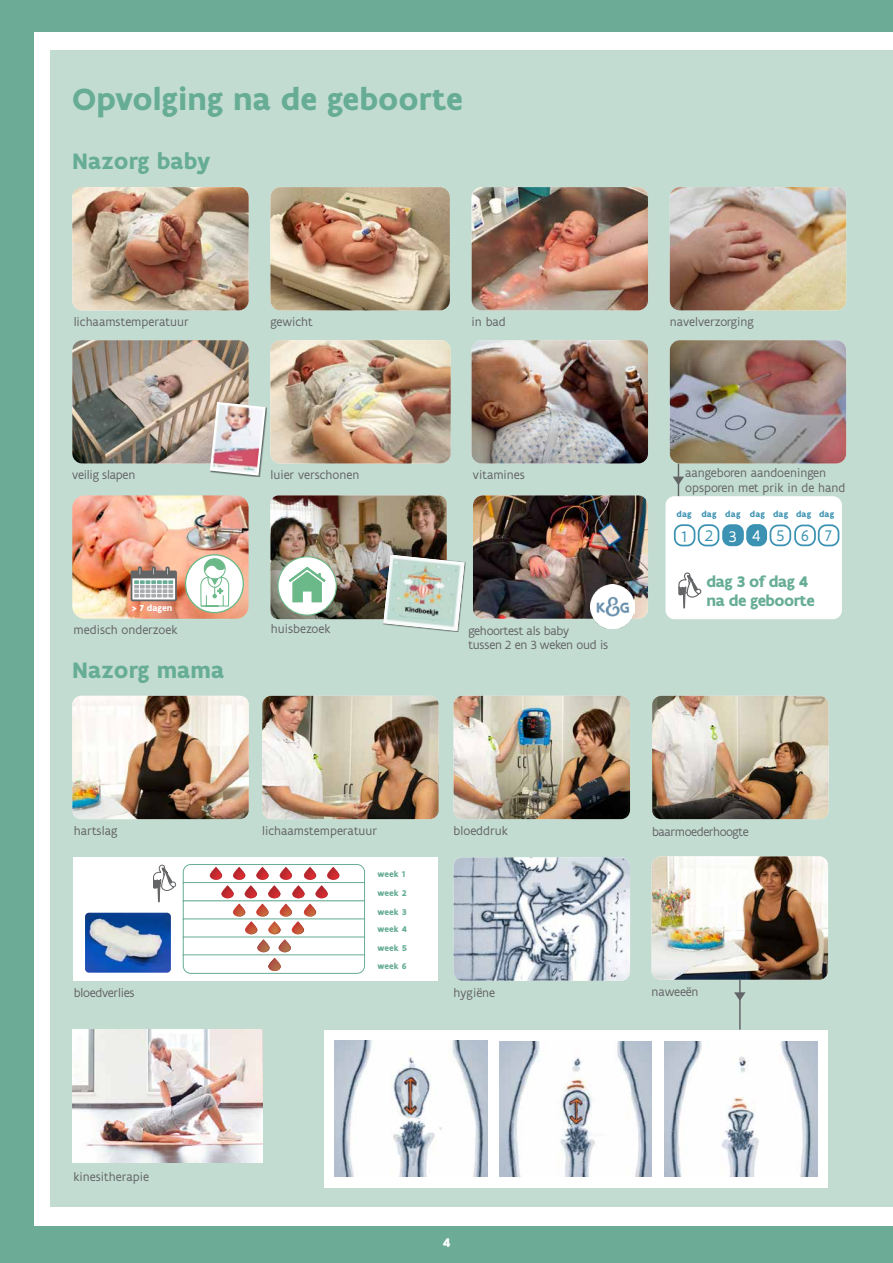
<style>
.page{position:relative;width:893px;height:1263px;background:#6cac96}
.page>*{position:absolute;margin:0;border:0;box-sizing:border-box;transform-origin:0 0}
.t1{font:700 33px "Flanders Art Sans";color:#67ad96}
.t2{font:700 24px "Flanders Art Sans";color:#67ad96}
.t3{font:700 16.5px/19.5px "Flanders Art Sans";letter-spacing:-.03em;color:#67ad96}
.t4{font:16.5px "Flanders Art Sans";color:#3b92b2}
.t5{font:16.5px "Flanders Art Sans";color:#fff}
.t6{font:700 13.5px "Flanders Art Sans";color:#fff}
.t7{font:12.75px/14.2px "Flanders Art Sans";color:#636466}
.t8{font:12.75px/14.2px "Flanders Art Sans";letter-spacing:-.02em;color:#636466}
.t9{font:12.75px "Flanders Art Sans";letter-spacing:-.03em;color:#636466}
.t10{font:700 9.3px "Flanders Art Sans";color:#fff}
.t11{font:700 9px/19px "Flanders Art Sans";letter-spacing:.02em;color:#67ad96}
.t12{font:700 9px "Flanders Art Sans";letter-spacing:.02em;color:#3b92b2}
.s1{color:#fff}
</style>
<div class="page">
<div style="left:34px;top:32px;width:859px;height:1193px;background:#fff"></div>
<div style="left:50px;top:50px;width:843px;height:1157px;background:#c3dcd2"></div>
<img style="left:72px;top:187px;width:177px;height:123px">
<img style="left:270px;top:340px;width:181px;height:123px">
<img style="left:472px;top:340px;width:176px;height:123px">
<img style="left:472px;top:187px;width:176px;height:123px">
<img style="left:670px;top:187px;width:176px;height:123px">
<img style="left:270px;top:187px;width:180px;height:123px">
<hr style="left:739px;top:968px;width:2px;height:61px;background:#636466">
<svg style="left:734px;top:992px;width:12px;height:9px"></svg>
<img style="left:72px;top:696px;width:177px;height:123px">
<img style="left:262px;top:696px;width:177px;height:123px">
<img style="left:652px;top:696px;width:177px;height:123px">
<img style="left:454px;top:696px;width:176px;height:123px">
<div style="left:324px;top:1030px;width:504px;height:158px;background:#fff"></div>
<img style="left:335px;top:1041px;width:152px;height:135px">
<img style="left:500px;top:1041px;width:152px;height:135px">
<img style="left:665px;top:1041px;width:152px;height:135px">
<img style="left:652px;top:856px;width:176px;height:124px">
<img style="left:72px;top:340px;width:177px;height:123px">
<img style="left:454px;top:857px;width:176px;height:124px">
<div style="left:74px;top:857px;width:364px;height:124px;background:#fff"></div>
<svg style="left:152px;top:864px;width:213px;height:110px"></svg>
<img style="left:85px;top:913px;width:86px;height:60px">
<hr style="left:678px;top:464px;width:1px;height:32px;background:#636466">
<svg style="left:673px;top:477px;width:11px;height:8px"></svg>
<img style="left:473px;top:495px;width:175px;height:124px">
<img style="left:670px;top:340px;width:176px;height:123px">
<div style="left:665px;top:496px;width:177px;height:123px;background:#fff;border-radius:9px"></div>
<img style="left:270px;top:495px;width:177px;height:124px">
<div style="left:383px;top:554px;width:83px;height:78px;background:#000;opacity:.5"></div>
<img style="left:383px;top:555px;width:81px;height:76px">
<div style="left:278px;top:557px;width:58px;height:58px;background:#fff;border-radius:50%"></div>
<div style="left:277px;top:556px;width:60px;height:60px;border:1px solid #6bb989;border-radius:50%"></div>
<svg style="left:289px;top:567px;width:37px;height:35px"></svg>
<img style="left:72px;top:495px;width:177px;height:124px">
<div style="left:186px;top:555px;width:57px;height:58px;background:#fff;border-radius:50%"></div>
<div style="left:185px;top:554px;width:59px;height:59px;border:1px solid #6bb989;border-radius:50%"></div>
<svg style="left:200px;top:558px;width:30px;height:49px"></svg>
<svg style="left:131px;top:566px;width:46px;height:35px;background:#aaa8a4"></svg>
<div style="left:210px;top:402px;width:57px;height:75px;background:#000;opacity:.5"></div>
<svg style="left:210px;top:402px;width:56px;height:74px"></svg>
<img style="left:212px;top:404px;width:51px;height:69px">
<svg style="left:678px;top:572px;width:24px;height:37px"></svg>
<div style="left:674px;top:524px;width:21px;height:22px;border:2px solid #3b92b2;border-radius:7px"></div>
<div style="left:698px;top:524px;width:21px;height:22px;border:2px solid #3b92b2;border-radius:7px"></div>
<div style="left:794px;top:525px;width:22px;height:21px;border:2px solid #3b92b2;border-radius:7px"></div>
<div style="left:770px;top:525px;width:21px;height:21px;border:2px solid #3b92b2;border-radius:7px"></div>
<div style="left:723px;top:525px;width:20px;height:20px;background:#3b92b2;border-radius:7px"></div>
<div style="left:722px;top:524px;width:22px;height:22px;border:2px solid #3b92b2;border-radius:7px"></div>
<div style="left:747px;top:525px;width:19px;height:20px;background:#3b92b2;border-radius:7px"></div>
<div style="left:746px;top:524px;width:21px;height:22px;border:2px solid #3b92b2;border-radius:7px"></div>
<div style="left:818px;top:524px;width:21px;height:22px;border:2px solid #3b92b2;border-radius:7px"></div>
<img style="left:73px;top:1030px;width:189px;height:132px">
<img style="left:590px;top:584px;width:44px;height:45px">
<h1 class="t1" style="left:72px;top:78px;width:392px">Opvolging na de geboorte</h1>
<h2 class="t2" style="left:72px;top:146px;width:140px">Nazorg baby</h2>
<p class="t7" style="left:74px;top:315px;width:117px">lichaamstemperatuur</p>
<p class="t7" style="left:270px;top:315px;width:44px">gewicht</p>
<p class="t7" style="left:472px;top:315px;width:36px">in bad</p>
<p class="t7" style="left:670px;top:315px;width:86px">navelverzorging</p>
<p class="t8" style="left:72px;top:468px;width:65px">veilig slapen</p>
<p class="t7" style="left:270px;top:468px;width:90px">luier verschonen</p>
<p class="t7" style="left:473px;top:468px;width:54px">vitamines</p>
<p class="t10" style="left:132px;top:602px;width:42px">&gt; 7 dagen</p>
<p class="t7" style="left:74px;top:622px;width:105px">medisch onderzoek</p>
<h2 class="t2" style="left:72px;top:655px;width:154px">Nazorg mama</h2>
<p class="t7" style="left:271px;top:622px;width:61px">huisbezoek</p>
<p class="t8" style="left:469px;top:624px;width:141px">gehoortest als baby<br>tussen 2 en 3 weken oud is</p>
<p class="t7" style="left:685px;top:466px;width:162px">aangeboren aandoeningen opsporen met prik in de hand</p>
<p class="t12" style="left:750px;top:508px;width:40px">dag dag</p>
<p class="t5" style="left:753px;top:525px;width:9px">4</p>
<p class="t12" style="left:676px;top:508px;width:66px">dag dag dag</p>
<p class="t12" style="left:796px;top:508px;width:17px">dag</p>
<p class="t5" style="left:755px;top:525px;width:9px">4</p>
<p class="t4" style="left:682px;top:526px;width:57px">12<span class="s1">3</span></p>
<p class="t4" style="left:776px;top:526px;width:34px">5 6</p>
<p class="t12" style="left:819px;top:508px;width:17px">dag</p>
<p class="t4" style="left:825px;top:526px;width:8px">7</p>
<p class="t3" style="left:706px;top:572px;width:110px">dag 3 of dag 4 na de geboorte</p>
<p class="t7" style="left:74px;top:824px;width:45px">hartslag</p>
<p class="t7" style="left:262px;top:824px;width:117px">lichaamstemperatuur</p>
<p class="t9" style="left:652px;top:824px;width:98px">baarmoederhoogte</p>
<p class="t7" style="left:454px;top:824px;width:56px">bloeddruk</p>
<p class="t11" style="left:377px;top:864px;width:31px">week 1 week 2 week 3</p>
<p class="t11" style="left:377px;top:920px;width:31px">week 4 week 5</p>
<p class="t11" style="left:377px;top:957px;width:31px">week 6</p>
<p class="t8" style="left:74px;top:986px;width:62px">bloedverlies</p>
<p class="t7" style="left:454px;top:986px;width:43px">hygiëne</p>
<p class="t7" style="left:74px;top:1170px;width:77px">kinesitherapie</p>
<p class="t6" style="left:443px;top:1234px;width:9px">4</p>
<p class="t7" style="left:652px;top:985px;width:48px">naweeën</p>
</div>
